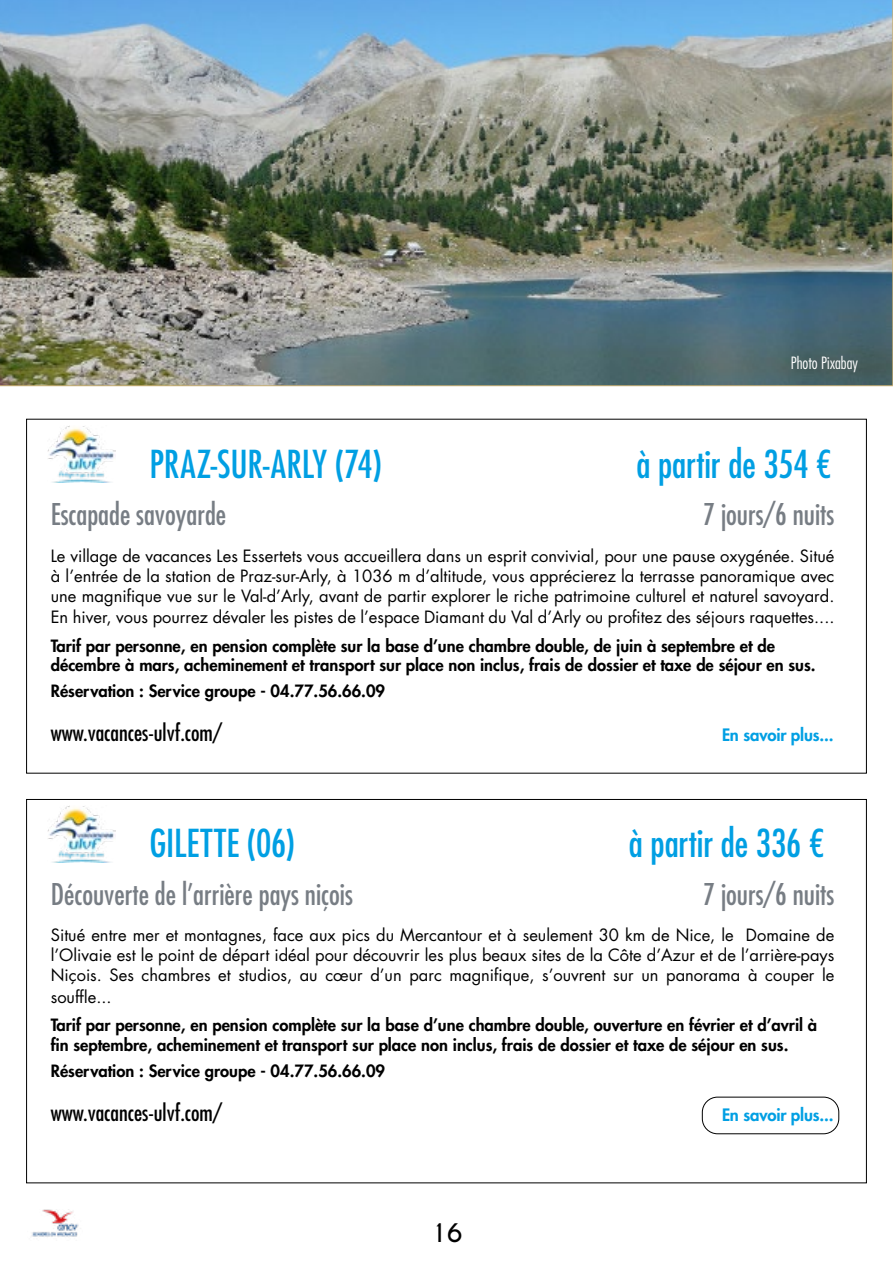
<style>
.page{position:relative;width:893px;height:1263px;background:#fff}
.page>*{position:absolute;margin:0;border:0;box-sizing:border-box;transform-origin:0 0}
.t1{font:condensed 37.5px "Futura Std";letter-spacing:-.005em;color:#009fe3}
.t2{font:condensed 29.1px "Futura Std";color:#777d84}
.t3{font:700 24px "Caviar Dreams";color:#000}
.t4{font:condensed 22.5px "Futura Std";color:#000}
.t5{font:800 16.65px "Futura Std";letter-spacing:-.01em;color:#009fe3}
.t6{font:16.5px/19.8px "Futura Std";color:#000;text-align:justify}
.t7{font:800 16.5px/19.8px "Futura Std";color:#000}
.t8{font:300 condensed 16.5px "Futura Std";color:#fff}
</style>
<div class="page">
<img style="left:31px;top:1209px;width:48px;height:28px">
<img style="left:48px;top:425px;width:68px;height:57px">
<img style="left:48px;top:806px;width:68px;height:56px">
<div style="left:702px;top:1097px;width:137px;height:37px;border:1px solid #000;border-radius:15px"></div>
<img style="left:0;top:0;width:893px;height:386px">
<p class="t8" style="left:791px;top:353px;width:69px">Photo Pixabay</p>
<h1 class="t1" style="left:150px;top:441px;width:234px">PRAZ-SUR-ARLY (74)</h1>
<h1 class="t1" style="left:636px;top:441px;width:197px">à partir de 354 €</h1>
<h2 class="t2" style="left:51px;top:497px;width:177px">Escapade savoyarde</h2>
<h2 class="t2" style="left:703px;top:497px;width:132px">7 jours/6 nuits</h2>
<p class="t6" style="left:51px;top:546px;width:785px">Le village de vacances Les Essertets vous accueillera dans un esprit convivial, pour une pause oxygénée. Situé à l’entrée de la station de Praz-sur-Arly, à 1036 m d’altitude, vous apprécierez la terrasse panoramique avec une magnifique vue sur le Val-d’Arly, avant de partir explorer le riche patrimoine culturel et naturel savoyard.</p>
<p class="t6" style="left:51px;top:607px;width:785px">En hiver, vous pourrez dévaler les pistes de l’espace Diamant du Val d’Arly ou profitez des séjours raquettes....</p>
<p class="t7" style="left:51px;top:636px;width:766px">Tarif par personne, en pension complète sur la base d’une chambre double, de juin à septembre et de décembre à mars, acheminement et transport sur place non inclus, frais de dossier et taxe de séjour en sus.</p>
<p class="t7" style="left:51px;top:681px;width:336px">Réservation : Service groupe - 04.77.56.66.09</p>
<h3 class="t4" style="left:51px;top:719px;width:173px">www.vacances-ulvf.com/</h3>
<p class="t5" style="left:722px;top:725px;width:113px">En savoir plus...</p>
<h1 class="t1" style="left:150px;top:820px;width:147px">GILETTE (06)</h1>
<h1 class="t1" style="left:629px;top:820px;width:197px">à partir de 336 €</h1>
<h2 class="t2" style="left:51px;top:876px;width:304px">Découverte de l’arrière pays niçois</h2>
<h2 class="t2" style="left:703px;top:876px;width:132px">7 jours/6 nuits</h2>
<p class="t6" style="left:51px;top:925px;width:785px">Situé entre mer et montagnes, face aux pics du Mercantour et à seulement 30 km de Nice, le Domaine de l’Olivaie est le point de départ idéal pour découvrir les plus beaux sites de la Côte d’Azur et de l’arrière-pays Niçois. Ses chambres et studios, au cœur d’un parc magnifique, s’ouvrent sur un panorama à couper le</p>
<p class="t6" style="left:51px;top:987px;width:62px">souffle...</p>
<p class="t7" style="left:51px;top:1015px;width:768px">Tarif par personne, en pension complète sur la base d’une chambre double, ouverture en février et d’avril à fin septembre, acheminement et transport sur place non inclus, frais de dossier et taxe de séjour en sus.</p>
<p class="t7" style="left:51px;top:1060px;width:336px">Réservation : Service groupe - 04.77.56.66.09</p>
<h3 class="t4" style="left:51px;top:1099px;width:173px">www.vacances-ulvf.com/</h3>
<p class="t5" style="left:722px;top:1104px;width:113px">En savoir plus...</p>
<h3 class="t3" style="left:431px;top:1218px;width:33px">16</h3>
</div>
